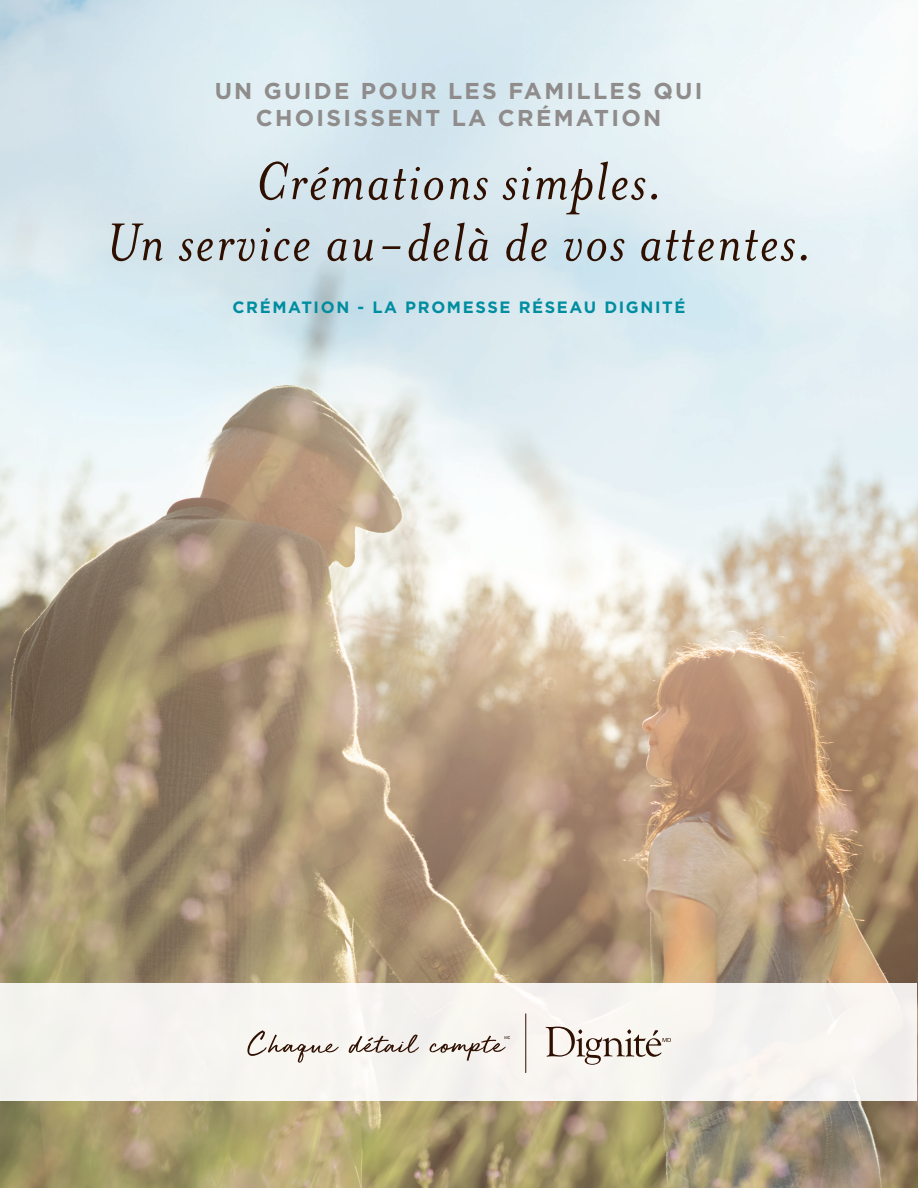
<style>
.page{position:relative;width:918px;height:1188px;background:#fff}
.page>*{position:absolute;margin:0;border:0;box-sizing:border-box;transform-origin:0 0}
.t1{font:italic 61.05px "Mrs Eaves OT";letter-spacing:.03em;color:#2f0f00}
.t2{font:700 22.95px/27px "Gotham";letter-spacing:.1em;color:#8f8c8b;text-align:center}
.t3{font:700 16.35px "Gotham";letter-spacing:.1em;color:#008da0}
</style>
<div class="page">
<img style="left:0;top:0;width:918px;height:1188px">
<div style="left:1px;top:984px;width:916px;height:117px;background:#f6f4f0"></div>
<svg style="left:546px;top:1027px;width:125px;height:38px"></svg>
<hr style="left:525px;top:1013px;width:1px;height:60px;background:#2f0f00">
<svg style="left:247px;top:1030px;width:92px;height:33px"></svg>
<svg style="left:349px;top:1034px;width:70px;height:19px"></svg>
<svg style="left:430px;top:1036px;width:80px;height:25px"></svg>
<p class="t2" style="left:215px;top:77px;width:489px">UN GUIDE POUR LES FAMILLES QUI<br>CHOISISSENT LA CRÉMATION</p>
<p class="t1" style="left:255px;top:148px;width:409px">Crémations simples.</p>
<p class="t1" style="left:106px;top:209px;width:708px">Un service au-delà de vos attentes.</p>
<p class="t3" style="left:233px;top:296px;width:454px">CRÉMATION - LA PROMESSE RÉSEAU DIGNITÉ</p>
</div>
